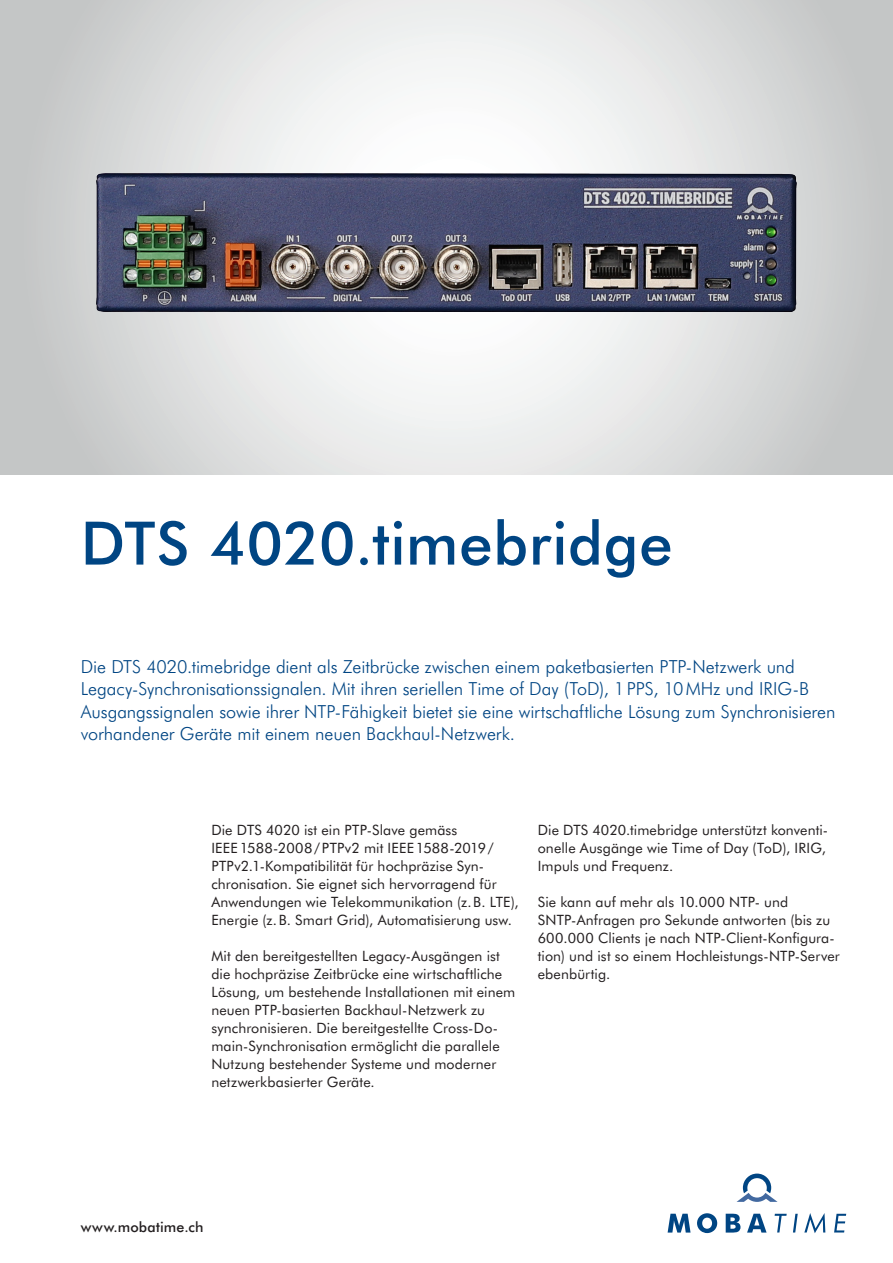
<style>
.page{position:relative;width:893px;height:1263px;background:#fff}
.page>*{position:absolute;margin:0;border:0;box-sizing:border-box;transform-origin:0 0}
.Headline{font:500 60px "Futura BT";letter-spacing:.01em;color:#004583}
.Einleitung{font:300 18px/22.5px "Futura BT";letter-spacing:-.005em;color:#004583}
.Fliesstext{font:14.25px/18px "Futura BT";letter-spacing:.01em;color:#231f20}
.t1{font:500 14.25px "Futura BT";letter-spacing:.01em;color:#231f20}
</style>
<div class="page">
<svg style="left:668px;top:1214px;width:22px;height:18px"></svg>
<svg style="left:697px;top:1213px;width:20px;height:20px"></svg>
<svg style="left:726px;top:1214px;width:14px;height:18px"></svg>
<svg style="left:747px;top:1214px;width:20px;height:18px"></svg>
<svg style="left:736px;top:1173px;width:41px;height:29px"></svg>
<svg style="left:775px;top:1214px;width:12px;height:18px"></svg>
<svg style="left:793px;top:1214px;width:5px;height:18px"></svg>
<svg style="left:804px;top:1213px;width:21px;height:20px"></svg>
<svg style="left:834px;top:1214px;width:12px;height:18px"></svg>
<svg style="left:0;top:0;width:893px;height:475px"></svg>
<img style="left:97px;top:173px;width:699px;height:138px">
<p class="Headline" style="left:81px;top:505px;width:593px">DTS 4020.timebridge</p>
<p class="Einleitung" style="left:81px;top:655px;width:756px">Die DTS 4020.timebridge dient als Zeitbrücke zwischen einem paketbasierten PTP-Netzwerk und Legacy-Synchronisationssignalen. Mit ihren seriellen Time of Day (ToD), 1PPS, 10MHz und IRIG-B Ausgangssignalen sowie ihrer NTP-Fähigkeit bietet sie eine wirtschaftliche Lösung zum Synchronisieren vorhandener Geräte mit einem neuen Backhaul-Netzwerk.</p>
<p class="Fliesstext" style="left:211px;top:820px;width:309px">Die DTS 4020 ist ein PTP-Slave gemäss IEEE1588-2008/PTPv2 mit IEEE1588-2019/ PTPv2.1-Kompatibilität für hochpräzise Syn&shy;chronisation. Sie eignet sich hervorragend für Anwendungen wie Telekommunikation (z.B. LTE), Energie (z.B. Smart Grid), Automatisierung usw.</p>
<p class="Fliesstext" style="left:211px;top:946px;width:305px">Mit den bereitgestellten Legacy-Ausgängen ist die hochpräzise Zeitbrücke eine wirtschaftliche Lösung, um bestehende Installationen mit einem neuen PTP-basierten Backhaul-Netzwerk zu synchronisieren. Die bereitgestellte Cross-Do&shy;main-Synchronisation ermöglicht die parallele Nutzung bestehender Systeme und moderner netzwerkbasierter Geräte.</p>
<p class="Fliesstext" style="left:538px;top:820px;width:292px">Die DTS 4020.timebridge unterstützt konventi&shy;onelle Ausgänge wie Time of Day (ToD), IRIG,<br>Impuls und Frequenz.</p>
<p class="Fliesstext" style="left:538px;top:892px;width:304px">Sie kann auf mehr als 10.000 NTP- und SNTP-Anfragen pro Sekunde antworten (bis zu 600.000 Clients je nach NTP-Client-Konfigura&shy;tion) und ist so einem Hochleistungs-NTP-Server ebenbürtig.</p>
<p class="t1" style="left:81px;top:1218px;width:124px">www.mobatime.ch</p>
</div>
